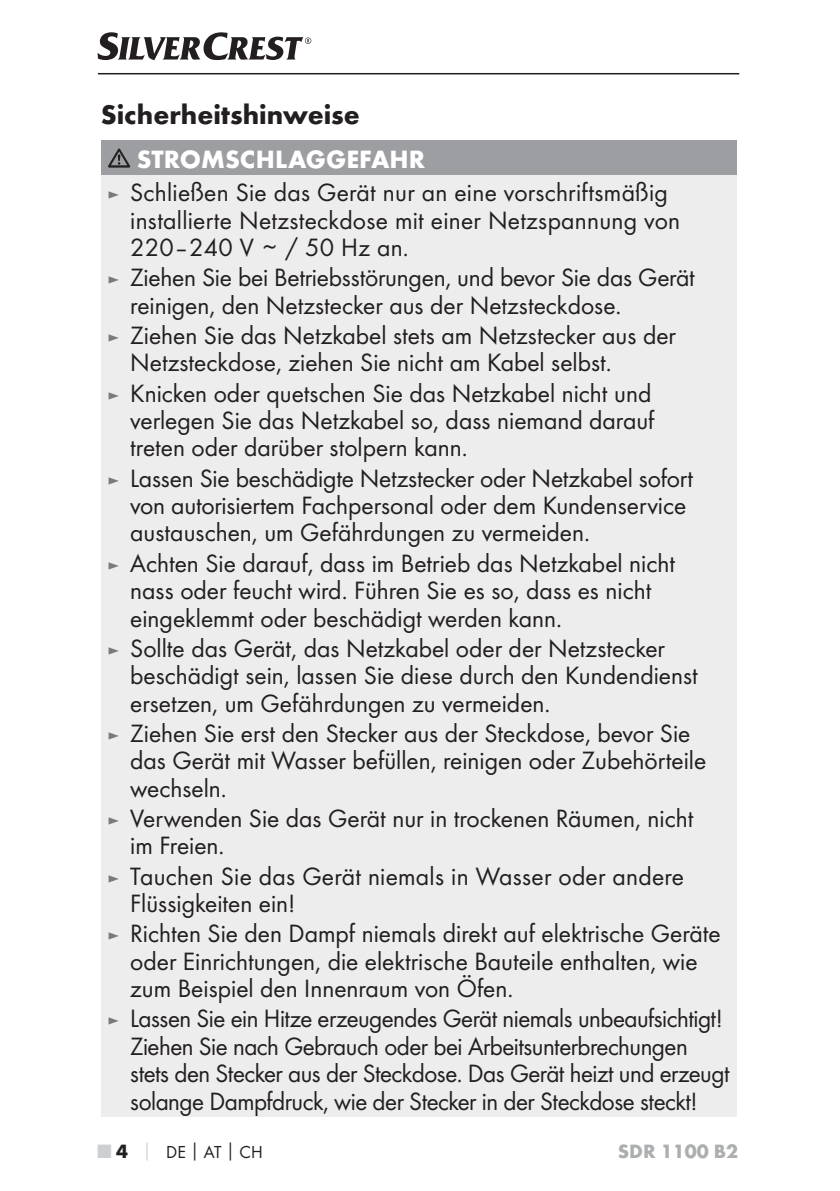
<style>
.page{position:relative;width:840px;height:1191px;background:#fff}
.page>*{position:absolute;margin:0;border:0;box-sizing:border-box;transform-origin:0 0}
.t1{font:700 28px "Futura";color:#231f20}
.t2{font:26px/27.4px "Futura Boo";color:#231f20}
.t3{font:26px/27.4px "Futura Boo";letter-spacing:-.02em;color:#231f20}
.t4{font:700 26px "Futura";color:#fff}
.t5{font:700 20px "Futura";color:#acaeb0}
.t6{font:18px "Futura Boo";color:#231f20}
.s1{font-size:18px;color:#797a7d}
.s2{font-family:"Futura";font-weight:700;font-size:20px;color:#cecfd1}
.s3{font-family:"Futura";font-weight:700;font-size:20px}
.s4{font-family:"Futura";font-weight:700;color:#cecfd1}
.s5{font-family:"Futura";font-weight:700}
</style>
<div class="page">
<hr style="left:98px;top:73px;width:640px;height:1px;background:#231f20">
<svg style="left:97px;top:32px;width:214px;height:28px"></svg>
<div style="left:101px;top:141px;width:635px;height:34px;background:#9c9ea1"></div>
<div style="left:101px;top:175px;width:635px;height:941px;background:#ededee"></div>
<svg style="left:108px;top:148px;width:22px;height:20px"></svg>
<p class="t1" style="left:101px;top:104px;width:260px">Sicherheitshinweise</p>
<p class="t4" style="left:137px;top:149px;width:290px">STROMSCHLAGGEFAHR</p>
<p class="t2" style="left:130px;top:180px;width:551px;text-indent:-23px"><span class="s1">►</span> Schließen Sie das Gerät nur an eine vorschriftsmäßig installierte Netzsteckdose mit einer Netzspannung von<br>220–240 V ~ / 50 Hz an.</p>
<p class="t2" style="left:130px;top:265px;width:565px;text-indent:-23px"><span class="s1">►</span> Ziehen Sie bei Betriebsstörungen, und bevor Sie das Gerät reinigen, den Netzstecker aus der Netzsteckdose.</p>
<p class="t2" style="left:130px;top:323px;width:547px;text-indent:-23px"><span class="s1">►</span> Ziehen Sie das Netzkabel stets am Netzstecker aus der<br>Netzsteckdose, ziehen Sie nicht am Kabel selbst.</p>
<p class="t2" style="left:130px;top:380px;width:525px;text-indent:-23px"><span class="s1">►</span> Knicken oder quetschen Sie das Netzkabel nicht und verlegen Sie das Netzkabel so, dass niemand darauf treten oder darüber stolpern kann.</p>
<p class="t2" style="left:130px;top:465px;width:564px;text-indent:-23px"><span class="s1">►</span> Lassen Sie beschädigte Netzstecker oder Netzkabel sofort von autorisiertem Fachpersonal oder dem Kundenservice austauschen, um Gefährdungen zu vermeiden.</p>
<p class="t2" style="left:130px;top:551px;width:546px;text-indent:-23px"><span class="s1">►</span> Achten Sie darauf, dass im Betrieb das Netzkabel nicht nass oder feucht wird. Führen Sie es so, dass es nicht eingeklemmt oder beschädigt werden kann.</p>
<p class="t2" style="left:130px;top:636px;width:569px;text-indent:-23px"><span class="s1">►</span> Sollte das Gerät, das Netzkabel oder der Netzstecker beschädigt sein, lassen Sie diese durch den Kundendienst ersetzen, um Gefährdungen zu vermeiden.</p>
<p class="t2" style="left:130px;top:721px;width:577px;text-indent:-23px"><span class="s1">►</span> Ziehen Sie erst den Stecker aus der Steckdose, bevor Sie das Gerät mit Wasser befüllen, reinigen oder Zubehörteile wechseln.</p>
<p class="t2" style="left:130px;top:806px;width:564px;text-indent:-23px"><span class="s1">►</span> Verwenden Sie das Gerät nur in trockenen Räumen, nicht im Freien.</p>
<p class="t2" style="left:130px;top:863px;width:555px;text-indent:-23px"><span class="s1">►</span> Tauchen Sie das Gerät niemals in Wasser oder andere<br>Flüssigkeiten ein!</p>
<p class="t2" style="left:130px;top:921px;width:591px;text-indent:-23px"><span class="s1">►</span> Richten Sie den Dampf niemals direkt auf elektrische Geräte oder Einrichtungen, die elektrische Bauteile enthalten, wie zum Beispiel den Innenraum von Öfen.</p>
<p class="t3" style="left:130px;top:1006px;width:600px;text-indent:-23px"><span class="s1">►</span> Lassen Sie ein Hitze erzeugendes Gerät niemals unbeaufsichtigt!<br>Ziehen Sie nach Gebrauch oder bei Arbeitsunterbrechungen stets den Stecker aus der Steckdose. Das Gerät heizt und erzeugt solange Dampfdruck, wie der Stecker in der Steckdose steckt!</p>
<p class="t6" style="left:98px;top:1143px;width:166px"><span class="s2">■</span> <span class="s3">4</span> <span class="s4">│</span> DE<span class="s5">│</span>AT<span class="s5">│</span>CH</p>
<p class="t5" style="left:617px;top:1143px;width:122px">SDR 1100 B2</p>
</div>
